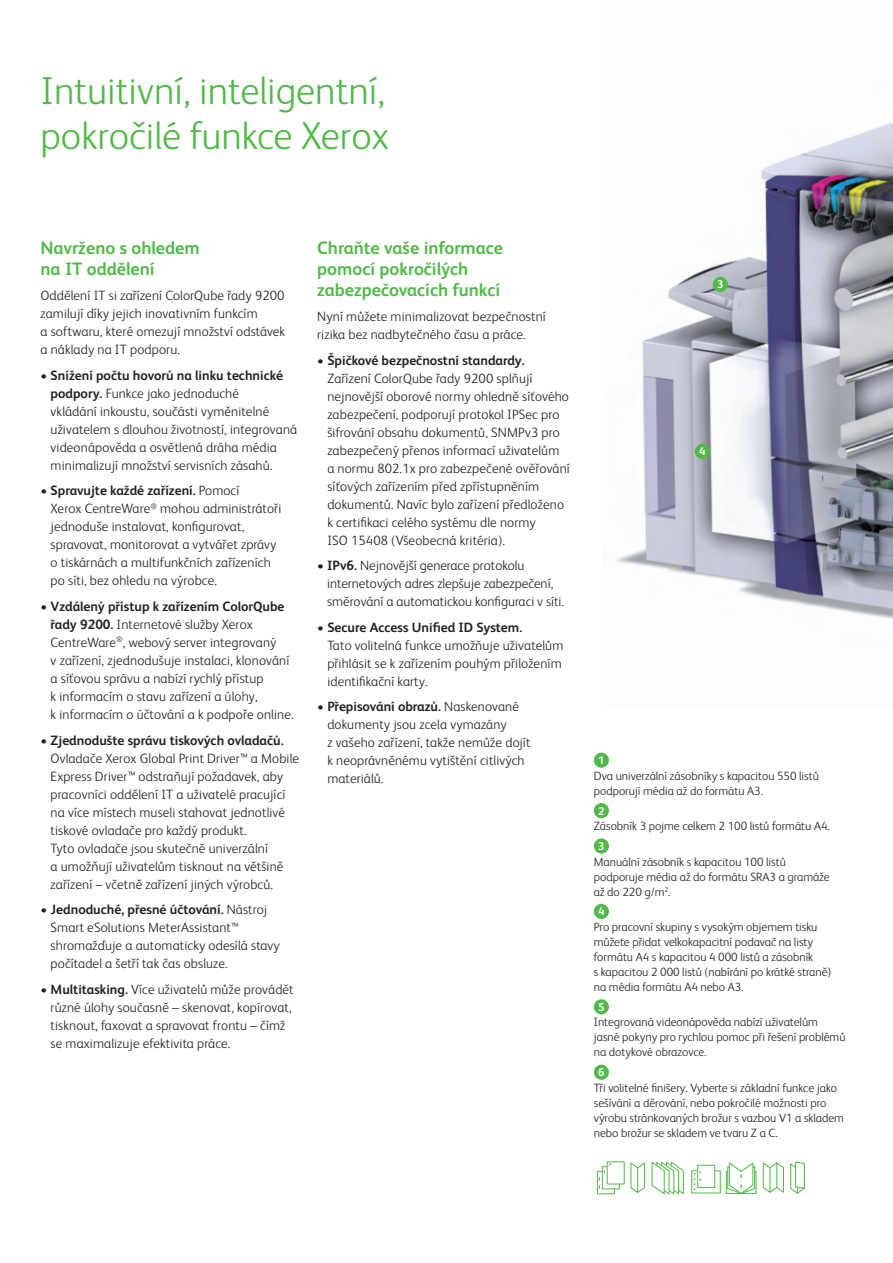
<style>
.page{position:relative;width:893px;height:1263px;background:#fff}
.page>*{position:absolute;margin:0;border:0;box-sizing:border-box;transform-origin:0 0}
.t1{font:300 39px/45px "Xerox Sans";color:#51b948}
.t2{font:700 18px/21px "Xerox Sans";color:#51b948}
.t3{font:300 13.5px/18px "Xerox Sans";letter-spacing:.01em;color:#231f20}
.t4{font:300 12px/15px "Xerox Sans";color:#231f20}
.t5{font:700 11.25px "Xerox Sans";color:#fff}
.s1{font-weight:700}
</style>
<div class="page">
<img style="left:615px;top:122px;width:278px;height:497px">
<div style="left:594px;top:753px;width:15px;height:15px;background:#51b948;border-radius:50%"></div>
<div style="left:594px;top:803px;width:15px;height:15px;background:#51b948;border-radius:50%"></div>
<div style="left:594px;top:838px;width:15px;height:15px;background:#51b948;border-radius:50%"></div>
<div style="left:594px;top:904px;width:15px;height:15px;background:#51b948;border-radius:50%"></div>
<div style="left:594px;top:999px;width:15px;height:15px;background:#51b948;border-radius:50%"></div>
<div style="left:594px;top:1065px;width:15px;height:15px;background:#51b948;border-radius:50%"></div>
<svg style="left:652px;top:1162px;width:32px;height:32px"></svg>
<svg style="left:597px;top:1171px;width:18px;height:23px"></svg>
<svg style="left:602px;top:1184px;width:18px;height:5px"></svg>
<div style="left:607px;top:1162px;width:17px;height:22px;background:#fff"></div>
<div style="left:607px;top:1161px;width:18px;height:23px;border:1px solid #51b948"></div>
<svg style="left:599px;top:1162px;width:13px;height:26px"></svg>
<svg style="left:631px;top:1163px;width:14px;height:30px"></svg>
<svg style="left:693px;top:1172px;width:23px;height:19px"></svg>
<div style="left:691px;top:1170px;width:30px;height:23px;border:1px solid #51b948"></div>
<div style="left:698px;top:1165px;width:17px;height:22px;background:#fff"></div>
<div style="left:697px;top:1165px;width:18px;height:23px;border:1px solid #51b948"></div>
<svg style="left:694px;top:1171px;width:7px;height:19px"></svg>
<div style="left:726px;top:1171px;width:30px;height:23px;border:1px solid #51b948"></div>
<svg style="left:727px;top:1163px;width:28px;height:31px"></svg>
<svg style="left:763px;top:1162px;width:21px;height:31px"></svg>
<svg style="left:790px;top:1162px;width:15px;height:31px"></svg>
<div style="left:695px;top:444px;width:15px;height:15px;background:#51b948;border-radius:50%"></div>
<div style="left:713px;top:277px;width:15px;height:15px;background:#51b948;border-radius:50%"></div>
<h1 class="t1" style="left:40px;top:66px;width:350px">Intuitivní, inteligentní, pokročilé funkce Xerox</h1>
<h2 class="t2" style="left:40px;top:236px;width:161px">Navrženo s ohledem na IT oddělení</h2>
<p class="t3" style="left:40px;top:286px;width:246px">Oddělení IT si zařízení ColorQube řady 9200 zamilují díky jejich inovativním funkcím<br>a softwaru, které omezují množství odstávek a náklady na IT podporu.</p>
<p class="t3" style="left:51px;top:366px;width:248px;text-indent:-10px">• <span class="s1">Snížení počtu hovorů na linku technické podpory.</span> Funkce jako jednoduché<br>vkládání inkoustu, součásti vyměnitelné uživatelem s dlouhou životností, integrovaná videonápověda a osvětlená dráha média minimalizují množství servisních zásahů.</p>
<p class="t3" style="left:51px;top:481px;width:232px;text-indent:-10px">• <span class="s1">Spravujte každé zařízení.</span> Pomocí<br>Xerox CentreWare<sup>®</sup> mohou administrátoři jednoduše instalovat, konfigurovat, spravovat, monitorovat a vytvářet zprávy o tiskárnách a multifunkčních zařízeních po síti, bez ohledu na výrobce.</p>
<p class="t3" style="left:51px;top:597px;width:245px;text-indent:-10px">• <span class="s1">Vzdálený přístup k zařízením ColorQube řady 9200.</span> Internetové služby Xerox CentreWare<sup>®</sup>, webový server integrovaný<br>v zařízení, zjednodušuje instalaci, klonování a síťovou správu a nabízí rychlý přístup<br>k informacím o stavu zařízení a úlohy,<br>k informacím o účtování a k podpoře online.</p>
<p class="t3" style="left:51px;top:730px;width:250px;text-indent:-10px">• <span class="s1">Zjednodušte správu tiskových ovladačů.<br></span>Ovladače Xerox Global Print Driver™ a Mobile Express Driver™ odstraňují požadavek, aby pracovníci oddělení IT a uživatelé pracující na více místech museli stahovat jednotlivé tiskové ovladače pro každý produkt.<br>Tyto ovladače jsou skutečně univerzální<br>a umožňují uživatelům tisknout na většině zařízení – včetně zařízení jiných výrobců.</p>
<p class="t3" style="left:51px;top:900px;width:231px;text-indent:-10px">• <span class="s1">Jednoduché, přesné účtování.</span> Nástroj Smart eSolutions MeterAssistant™ shromažďuje a automaticky odesílá stavy počítadel a šetří tak čas obsluze.</p>
<p class="t3" style="left:51px;top:979px;width:245px;text-indent:-10px">• <span class="s1">Multitasking.</span> Více uživatelů může provádět různé úlohy současně – skenovat, kopírovat, tisknout, faxovat a spravovat frontu – čímž se maximalizuje efektivita práce.</p>
<h2 class="t2" style="left:317px;top:236px;width:188px">Chraňte vaše informace pomocí pokročilých zabezpečovacích funkcí</h2>
<p class="t3" style="left:317px;top:307px;width:230px">Nyní můžete minimalizovat bezpečnostní rizika bez nadbytečného času a práce.</p>
<p class="t3" style="left:327px;top:351px;width:244px;text-indent:-10px">• <span class="s1">Špičkové bezpečnostní standardy.<br></span>Zařízení ColorQube řady 9200 splňují nejnovější oborové normy ohledně síťového zabezpečení, podporují protokol IPSec pro šifrování obsahu dokumentů, SNMPv3 pro zabezpečený přenos informací uživatelům<br>a normu 802.1x pro zabezpečené ověřování síťových zařízením před zpřístupněním dokumentů. Navíc bylo zařízení předloženo k certifikaci celého systému dle normy<br>ISO 15408 (Všeobecná kritéria).</p>
<p class="t3" style="left:327px;top:556px;width:239px;text-indent:-10px">• <span class="s1">IPv6.</span> Nejnovější generace protokolu internetových adres zlepšuje zabezpečení, směrování a automatickou konfiguraci v síti.</p>
<p class="t3" style="left:327px;top:618px;width:237px;text-indent:-10px">• <span class="s1">Secure Access Unified ID System.<br></span>Tato volitelná funkce umožňuje uživatelům přihlásit se k zařízením pouhým přiložením identifikační karty.</p>
<p class="t3" style="left:327px;top:697px;width:205px;text-indent:-10px">• <span class="s1">Přepisování obrazů.</span> Naskenované dokumenty jsou zcela vymazány<br>z vašeho zařízení, takže nemůže dojít k neoprávněnému vytištění citlivých materiálů.</p>
<p class="t5" style="left:717px;top:277px;width:8px">3</p>
<p class="t5" style="left:699px;top:444px;width:8px">4</p>
<p class="t5" style="left:598px;top:752px;width:8px">1</p>
<p class="t4" style="left:594px;top:768px;width:227px">Dva univerzální zásobníky s kapacitou 550 listů podporují média až do formátu A3.</p>
<p class="t5" style="left:598px;top:803px;width:8px">2</p>
<p class="t4" style="left:594px;top:818px;width:238px">Zásobník 3 pojme celkem 2 100 listů formátu A4.</p>
<p class="t5" style="left:598px;top:838px;width:8px">3</p>
<p class="t4" style="left:594px;top:853px;width:237px">Manuální zásobník s kapacitou 100 listů podporuje média až do formátu SRA3 a gramáže až do 220 g/m<sup>2</sup>.</p>
<p class="t5" style="left:598px;top:904px;width:8px">4</p>
<p class="t4" style="left:594px;top:919px;width:239px">Pro pracovní skupiny s vysokým objemem tisku můžete přidat velkokapacitní podavač na listy formátu A4 s kapacitou 4 000 listů a zásobník<br>s kapacitou 2 000 listů (nabírání po krátké straně) na média formátu A4 nebo A3.</p>
<p class="t5" style="left:598px;top:999px;width:8px">5</p>
<p class="t4" style="left:594px;top:1014px;width:253px">Integrovaná videonápověda nabízí uživatelům jasné pokyny pro rychlou pomoc při řešení problémů na dotykové obrazovce.</p>
<p class="t5" style="left:598px;top:1064px;width:8px">6</p>
<p class="t4" style="left:594px;top:1080px;width:252px">Tři volitelné finišery. Vyberte si základní funkce jako sešívání a děrování, nebo pokročilé možnosti pro výrobu stránkovaných brožur s vazbou V1 a skladem nebo brožur se skladem ve tvaru Z a C.</p>
</div>
